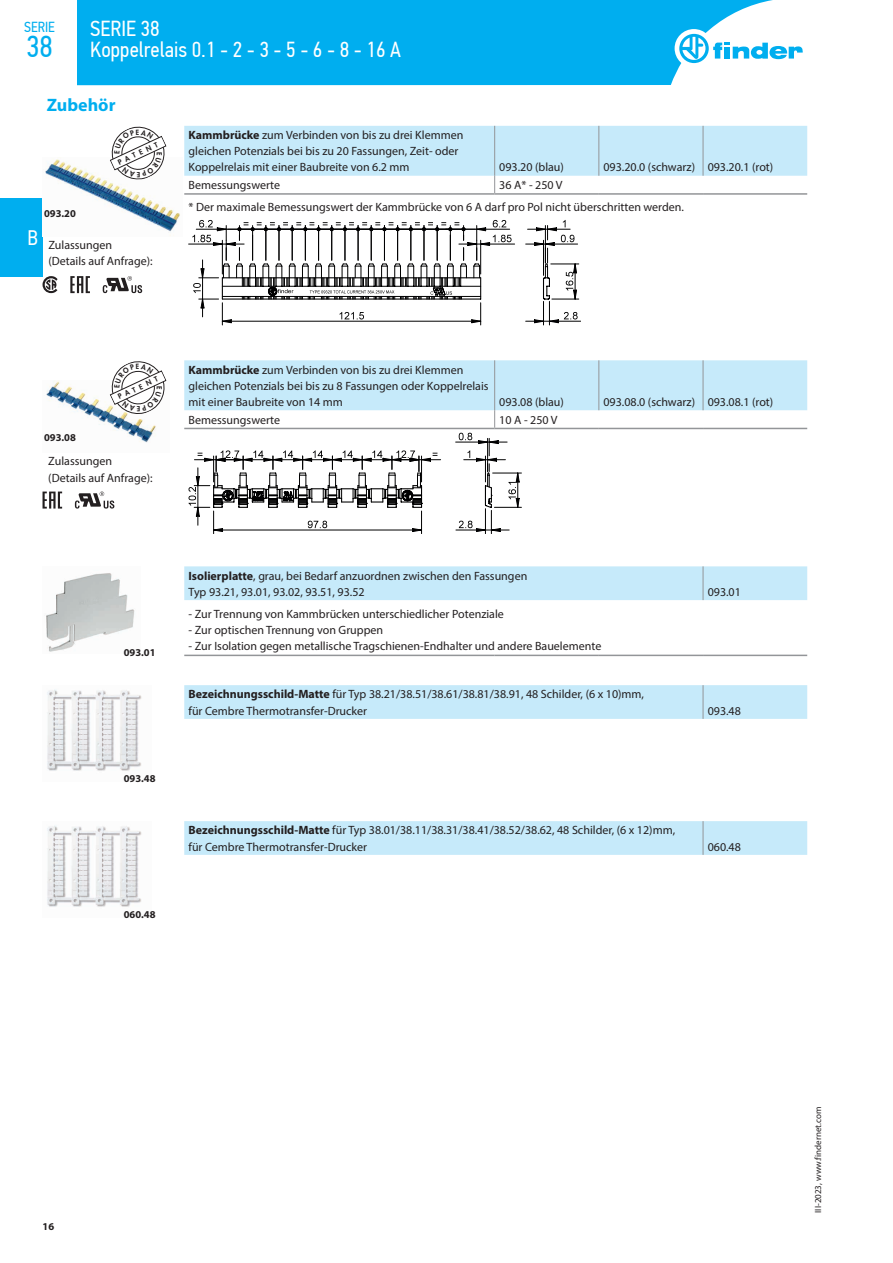
<style>
.page{position:relative;width:893px;height:1263px;background:#fff}
.page>*{position:absolute;margin:0;border:0;box-sizing:border-box;transform-origin:0 0}
.t1{font:30.3px "PF Din Text Cond Pro";color:#00aeef}
.t2{font:21.75px/21px "PF Din Text Cond Pro";color:#fff}
.t3{font:21px "PF Din Text Cond Pro";color:#fff}
.t4{font:700 18px "Myriad Pro";color:#00aeef}
.t5{font:14.55px "PF Din Text Cond Pro";color:#00aeef}
.t6{font:12px/16.2px "Myriad Pro";color:#231f20}
.t7{font:700 10.5px "Myriad Pro";color:#231f20}
.t8{font:9px "Myriad Pro";color:#231f20}
.t9{font:800 7.05px "Futura Std";color:#231f20}
.s1{font-weight:700}
</style>
<div class="page">
<div style="left:0;top:198px;width:43px;height:78px;background:#00aeef"></div>
<svg style="left:184px;top:126px;width:623px;height:593px"></svg>
<hr style="left:184px;top:428px;width:311px;height:1px;background:#939598">
<hr style="left:495px;top:428px;width:104px;height:1px;background:#939598">
<hr style="left:599px;top:428px;width:104px;height:1px;background:#939598">
<hr style="left:703px;top:428px;width:104px;height:1px;background:#939598">
<hr style="left:494px;top:126px;width:1px;height:50px;background:#939598">
<hr style="left:598px;top:126px;width:1px;height:50px;background:#939598">
<hr style="left:703px;top:126px;width:1px;height:50px;background:#939598">
<svg style="left:494px;top:176px;width:1px;height:17px"></svg>
<hr style="left:494px;top:360px;width:1px;height:50px;background:#939598">
<hr style="left:598px;top:360px;width:1px;height:50px;background:#939598">
<hr style="left:703px;top:360px;width:1px;height:50px;background:#939598">
<hr style="left:184px;top:655px;width:311px;height:1px;background:#939598">
<hr style="left:495px;top:655px;width:104px;height:1px;background:#939598">
<hr style="left:599px;top:655px;width:104px;height:1px;background:#939598">
<hr style="left:703px;top:655px;width:104px;height:1px;background:#939598">
<hr style="left:703px;top:566px;width:1px;height:34px;background:#939598">
<hr style="left:703px;top:685px;width:1px;height:34px;background:#939598">
<hr style="left:184px;top:193px;width:311px;height:2px;background:#939598">
<hr style="left:495px;top:193px;width:104px;height:2px;background:#939598">
<hr style="left:599px;top:193px;width:104px;height:2px;background:#939598">
<hr style="left:703px;top:193px;width:104px;height:2px;background:#939598">
<img style="left:45px;top:159px;width:135px;height:77px">
<svg style="left:70px;top:276px;width:20px;height:17px"></svg>
<svg style="left:43px;top:276px;width:15px;height:17px"></svg>
<svg style="left:103px;top:276px;width:39px;height:17px"></svg>
<div style="left:189px;top:220px;width:392px;height:105px;background:#fff"></div>
<hr style="left:528px;top:229px;width:42px;height:1px;background:#000001">
<hr style="left:526px;top:321px;width:55px;height:1px;background:#000001">
<svg style="left:534px;top:220px;width:45px;height:105px"></svg>
<hr style="left:526px;top:244px;width:52px;height:1px;background:#000001">
<hr style="left:189px;top:244px;width:55px;height:1px;background:#000001">
<svg style="left:192px;top:220px;width:320px;height:105px"></svg>
<hr style="left:459px;top:244px;width:56px;height:1px;background:#000001">
<img style="left:46px;top:381px;width:110px;height:62px">
<svg style="left:43px;top:491px;width:19px;height:18px"></svg>
<svg style="left:75px;top:491px;width:39px;height:18px"></svg>
<svg style="left:189px;top:410px;width:332px;height:124px"></svg>
<img style="left:46px;top:573px;width:89px;height:79px">
<img style="left:47px;top:689px;width:95px;height:82px">
<img style="left:47px;top:825px;width:95px;height:82px">
<div style="left:184px;top:821px;width:623px;height:34px;background:#c6eafa"></div>
<hr style="left:703px;top:821px;width:1px;height:34px;background:#939598">
<div style="left:77px;top:0;width:696px;height:85px;background:#00aeef"></div>
<div style="left:675px;top:29px;width:38px;height:39px;background:#fff;border-radius:50%"></div>
<svg style="left:679px;top:34px;width:124px;height:29px"></svg>
<svg style="left:109px;top:126px;width:58px;height:54px"></svg>
<svg style="left:109px;top:361px;width:58px;height:53px"></svg>
<p class="t5" style="left:24px;top:19px;width:32px">SERIE</p>
<h1 class="t1" style="left:26px;top:28px;width:28px">38</h1>
<h2 class="t2" style="left:90px;top:18px;width:312px">SERIE 38<br>Koppelrelais 0.1 - 2 - 3 - 5 - 6 - 8 - 16 A</h2>
<h3 class="t4" style="left:47px;top:93px;width:70px">Zubehör</h3>
<p class="t9" style="left:117px;top:158px;width:45px;rotate:-25deg">PATENT</p>
<p class="t6" style="left:189px;top:127px;width:276px"><span class="s1">Kammbrücke</span> zum Verbinden von bis zu drei Klemmen gleichen Potenzials bei bis zu 20 Fassungen, Zeit- oder<br>Koppelrelais mit einer Baubreite von 6.2 mm</p>
<p class="t6" style="left:499px;top:159px;width:66px">093.20 (blau)</p>
<p class="t6" style="left:603px;top:159px;width:171px">093.20.0 (schwarz) 093.20.1 (rot)</p>
<p class="t7" style="left:44px;top:207px;width:33px">093.20</p>
<h3 class="t3" style="left:28px;top:225px;width:12px">B</h3>
<p class="t6" style="left:48px;top:237px;width:106px">Zulassungen (Details auf Anfrage):</p>
<p class="t6" style="left:188px;top:174px;width:497px;line-height:22px;text-indent:311px">36 A* - 250 V<br>* Der maximale Bemessungswert der Kammbrücke von 6 A darf pro Pol nicht überschritten werden.</p>
<p class="t6" style="left:188px;top:177px;width:93px">Bemessungswerte</p>
<p class="t9" style="left:117px;top:393px;width:45px;rotate:-25deg">PATENT</p>
<p class="t6" style="left:189px;top:361px;width:302px"><span class="s1">Kammbrücke</span> zum Verbinden von bis zu drei Klemmen gleichen Potenzials bei bis zu 8 Fassungen oder Koppelrelais mit einer Baubreite von 14 mm</p>
<p class="t6" style="left:499px;top:394px;width:66px">093.08 (blau)</p>
<p class="t6" style="left:603px;top:394px;width:171px">093.08.0 (schwarz) 093.08.1 (rot)</p>
<p class="t7" style="left:44px;top:430px;width:33px">093.08</p>
<p class="t6" style="left:48px;top:453px;width:106px">Zulassungen (Details auf Anfrage):</p>
<p class="t6" style="left:188px;top:411px;width:93px">Bemessungswerte</p>
<p class="t6" style="left:499px;top:411px;width:60px">10 A - 250 V</p>
<p class="t7" style="left:124px;top:645px;width:33px">093.01</p>
<p class="t7" style="left:124px;top:771px;width:33px">093.48</p>
<p class="t7" style="left:124px;top:907px;width:33px">060.48</p>
<p class="t6" style="left:189px;top:567px;width:340px"><span class="s1">Isolierplatte</span>, grau, bei Bedarf anzuordnen zwischen den Fassungen<br>Typ 93.21, 93.01, 93.02, 93.51, 93.52</p>
<p class="t6" style="left:189px;top:605px;width:317px">- Zur Trennung von Kammbrücken unterschiedlicher Potenziale</p>
<p class="t6" style="left:189px;top:621px;width:196px">- Zur optischen Trennung von Gruppen</p>
<p class="t6" style="left:189px;top:638px;width:414px">- Zur Isolation gegen metallische Tragschienen-Endhalter und andere Bauelemente</p>
<p class="t6" style="left:189px;top:686px;width:457px"><span class="s1">Bezeichnungsschild-Matte</span> für Typ 38.21/38.51/38.61/38.81/38.91, 48 Schilder, (6 x 10)mm, für Cembre Thermotransfer-Drucker</p>
<p class="t6" style="left:189px;top:822px;width:488px"><span class="s1">Bezeichnungsschild-Matte</span> für Typ 38.01/38.11/38.31/38.41/38.52/38.62, 48 Schilder, (6 x 12)mm, für Cembre Thermotransfer-Drucker</p>
<p class="t6" style="left:708px;top:583px;width:35px">093.01</p>
<p class="t6" style="left:708px;top:702px;width:35px">093.48</p>
<p class="t6" style="left:708px;top:838px;width:35px">060.48</p>
<p class="t7" style="left:43px;top:1219px;width:13px">16</p>
<p class="t8" style="left:812px;top:1213px;width:108px;rotate:-90deg">III-2023, www.findernet.com</p>
</div>
